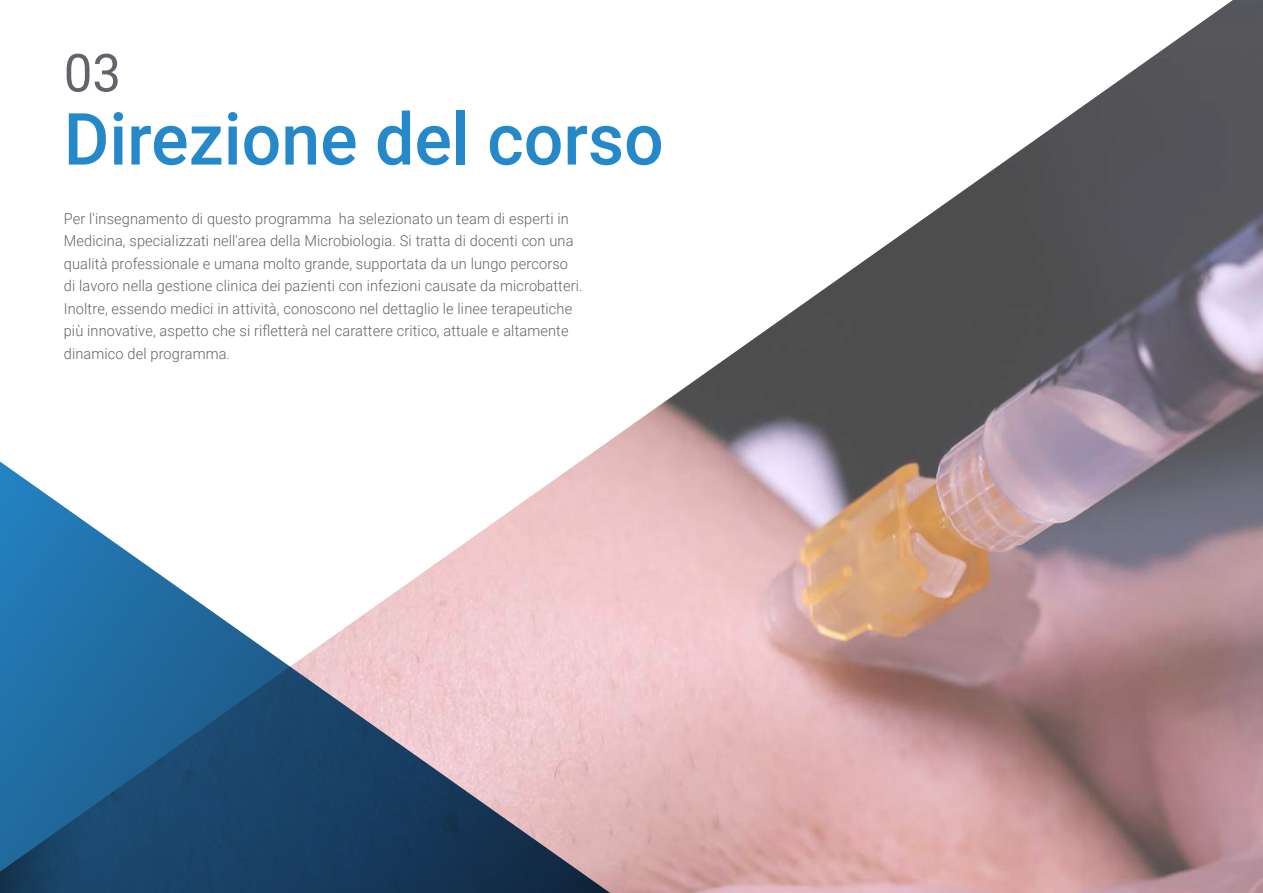
<style>
.page{position:relative;width:1263px;height:893px;background:#fff}
.page>*{position:absolute;margin:0;border:0;box-sizing:border-box;transform-origin:0 0}
.t1{font:500 72px "Roboto";color:#2488c9}
.t2{font:52.5px "Roboto";color:#61646a}
.t3{font:300 15px/22.5px "Roboto";letter-spacing:.01em;color:#61646a}
</style>
<div class="page">
<img style="left:602px;top:0;width:661px;height:893px">
<svg style="left:0;top:446px;width:640px;height:447px"></svg>
<h2 class="t2" style="left:64px;top:36px;width:59px">03</h2>
<h1 class="t1" style="left:64px;top:89px;width:601px">Direzione del corso</h1>
<p class="t3" style="left:64px;top:207px;width:520px">Per l'insegnamento di questo programma ha selezionato un team di esperti in Medicina, specializzati nell'area della Microbiologia. Si tratta di docenti con una qualità professionale e umana molto grande, supportata da un lungo percorso di lavoro nella gestione clinica dei pazienti con infezioni causate da microbatteri.<br>Inoltre, essendo medici in attività, conoscono nel dettaglio le linee terapeutiche più innovative, aspetto che si rifletterà nel carattere critico, attuale e altamente dinamico del programma.</p>
</div>
